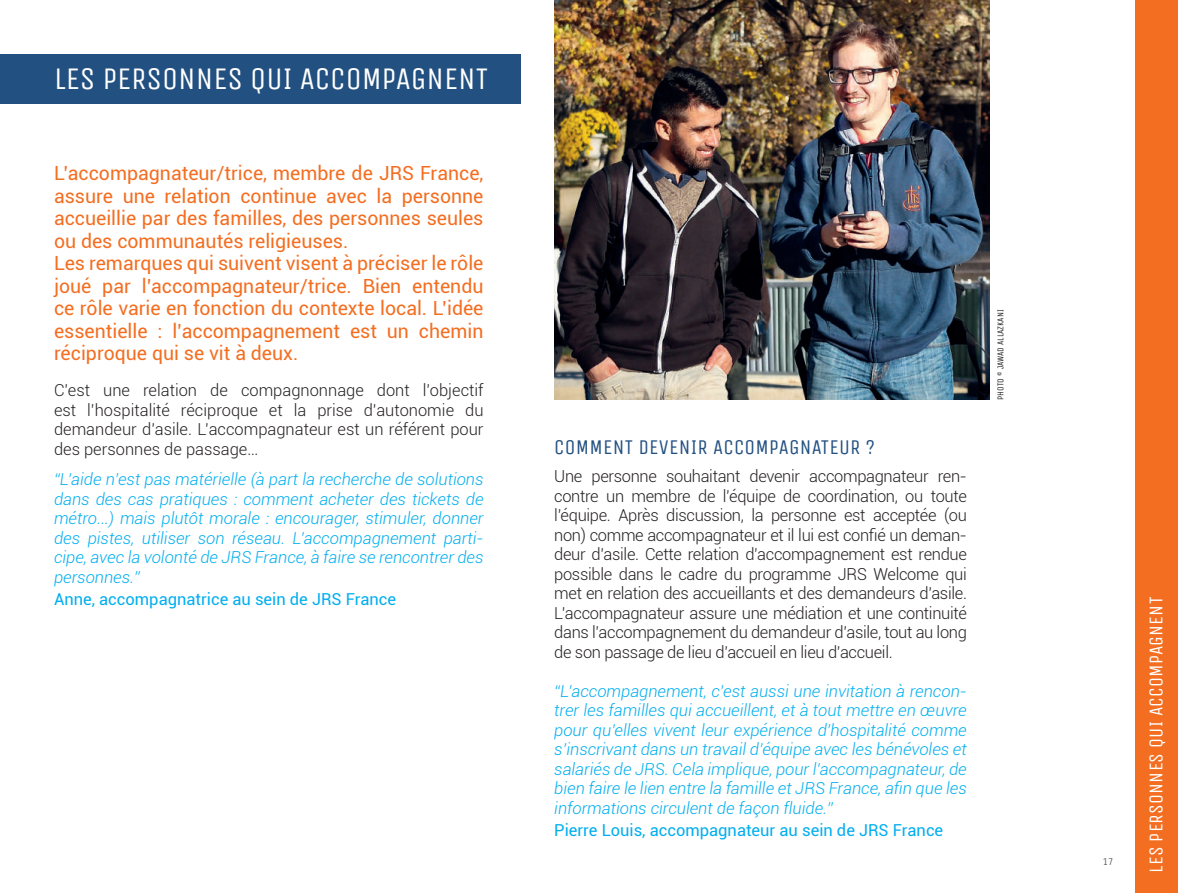
<style>
.page{position:relative;width:1178px;height:893px;background:#fff}
.page>*{position:absolute;margin:0;border:0;box-sizing:border-box;transform-origin:0 0}
.t1{font:31.5px "Unica One";color:#fff}
.t2{font:21px "Unica One";letter-spacing:.015em;color:#225081}
.t3{font:19.5px/22.5px "Roboto";color:#f36e21}
.t4{font:19.5px "Unica One";letter-spacing:.015em;color:#fff}
.t5{font:300 16.5px/19.5px "Roboto";letter-spacing:-.015em;color:#231f20;text-align:justify}
.t6{font:italic 300 16.5px/19.5px "Roboto";color:#00aeef;text-align:justify}
.t7{font:16.5px "Roboto";color:#00aeef}
.t8{font:10.5px "Unica One";color:#57585a}
.t9{font:9px "Unica One";color:#231f20}
</style>
<div class="page">
<div style="left:1135px;top:0;width:43px;height:893px;background:#f36e21"></div>
<div style="left:0;top:54px;width:520px;height:49px;background:#225081"></div>
<img style="left:554px;top:0;width:435px;height:400px">
<h1 class="t1" style="left:54px;top:60px;width:435px">LES PERSONNES QUI ACCOMPAGNENT</h1>
<p class="t3" style="left:54px;top:162px;width:431px">L’accompagnateur/trice, membre de JRS France, assure une relation continue avec la personne accueillie par des familles, des personnes seules ou des communautés religieuses.<br>Les remarques qui suivent visent à préciser le rôle joué par l’accompagnateur/trice. Bien entendu ce rôle varie en fonction du contexte local. L’idée essentielle : l’accompagnement est un chemin réciproque qui se vit à deux.</p>
<p class="t5" style="left:54px;top:380px;width:431px">C’est une relation de compagnonnage dont l’objectif est l’hospitalité réciproque et la prise d’autonomie du demandeur d’asile. L’accompagnateur est un référent pour des personnes de passage…</p>
<p class="t6" style="left:54px;top:469px;width:431px">“L’aide n’est pas matérielle (à part la recherche de solutions dans des cas pratiques : comment acheter des tickets de métro...) mais plutôt morale : encourager, stimuler, donner des pistes, utiliser son réseau. L’accompagnement parti&shy;cipe, avec la volonté de JRS France, à faire se rencontrer des personnes.”</p>
<p class="t7" style="left:54px;top:588px;width:344px">Anne, accompagnatrice au sein de JRS France</p>
<p class="t2" style="left:554px;top:435px;width:322px">COMMENT DEVENIR ACCOMPAGNATEUR ?</p>
<p class="t5" style="left:554px;top:466px;width:414px">Une personne souhaitant devenir accompagnateur ren&shy;contre un membre de l’équipe de coordination, ou toute l’équipe. Après discussion, la personne est acceptée (ou non) comme accompagnateur et il lui est confié un deman&shy;deur d’asile. Cette relation d’accompagnement est rendue possible dans le cadre du programme JRS Welcome qui met en relation des accueillants et des demandeurs d’asile.<br>L’accompagnateur assure une médiation et une continuité dans l’accompagnement du demandeur d’asile, tout au long de son passage de lieu d’accueil en lieu d’accueil.</p>
<p class="t6" style="left:554px;top:681px;width:414px">“L’accompagnement, c’est aussi une invitation à rencon&shy;trer les familles qui accueillent, et à tout mettre en œuvre pour qu’elles vivent leur expérience d’hospitalité comme s’inscrivant dans un travail d’équipe avec les bénévoles et salariés de JRS. Cela implique, pour l’accompagnateur, de bien faire le lien entre la famille et JRS France, afin que les informations circulent de façon fluide.”</p>
<p class="t7" style="left:554px;top:819px;width:390px">Pierre Louis, accompagnateur au sein de JRS France</p>
<p class="t9" style="left:995px;top:400px;width:92px;rotate:-90deg">PHOTO © JAWAD ALLAZKANI</p>
<p class="t8" style="left:1103px;top:855px;width:12px">17</p>
<p class="t4" style="left:1144px;top:873px;width:278px;rotate:-90deg">LES PERSONNES QUI ACCOMPAGNENT</p>
</div>
